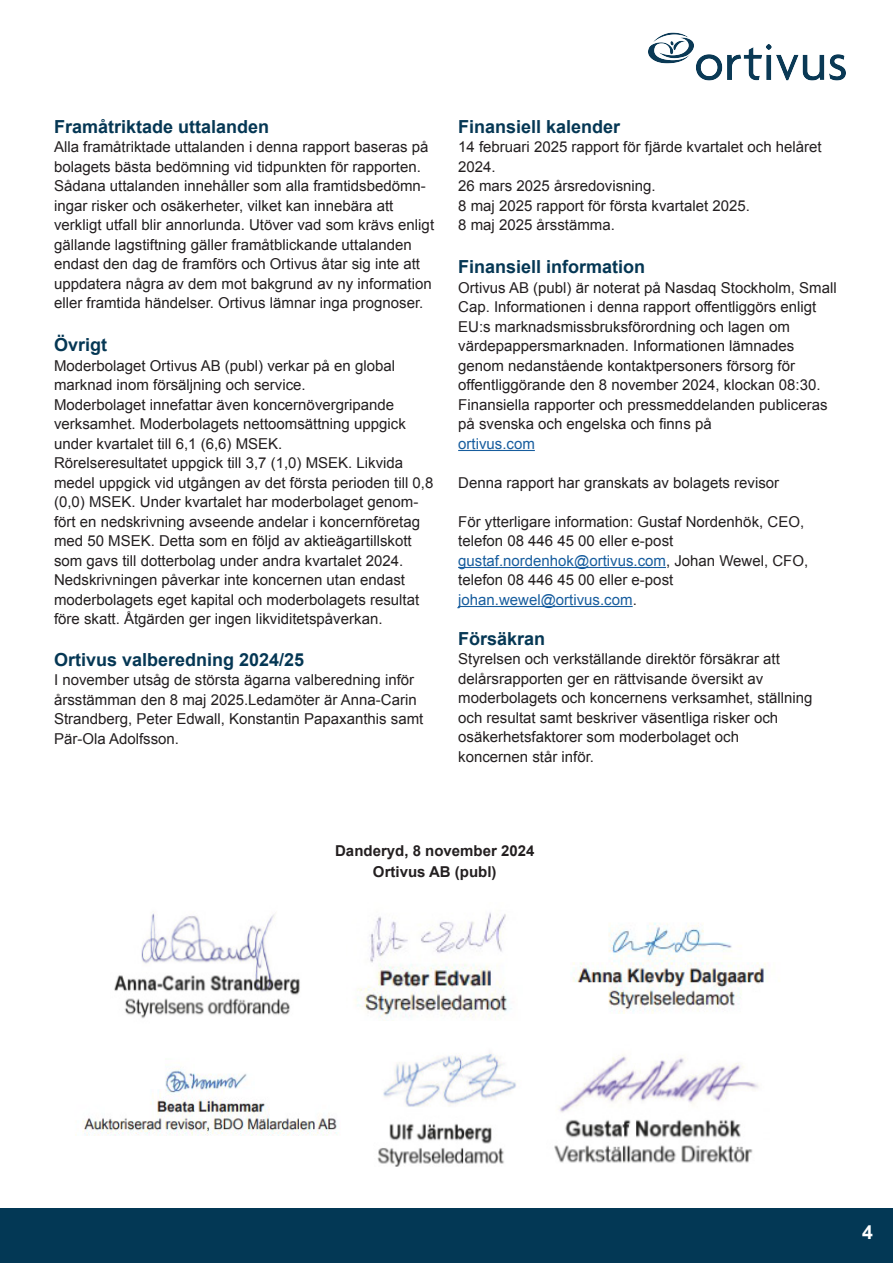
<style>
.page{position:relative;width:893px;height:1263px;background:#fff}
.page>*{position:absolute;margin:0;border:0;box-sizing:border-box;transform-origin:0 0}
.t1{font:700 19.5px "Arial";color:#fff}
.t2{font:700 18px "Arial";color:#053754}
.t3{font:15px/19.5px "Arial";color:#231f20}
.t4{font:700 15px/21px "Arial";color:#231f20;text-align:center}
.t5{font:15px "Arial";color:#175d9e}
.s1{color:#175d9e}
.s2{color:#231f20}
</style>
<div class="page">
<div style="left:0;top:1209px;width:893px;height:54px;background:#033855"></div>
<img style="left:648px;top:32px;width:197px;height:49px">
<hr style="left:458px;top:450px;width:77px;height:1px;background:#175d9e">
<hr style="left:458px;top:567px;width:208px;height:1px;background:#175d9e">
<hr style="left:458px;top:606px;width:175px;height:1px;background:#175d9e">
<img style="left:114px;top:911px;width:186px;height:108px">
<img style="left:354px;top:912px;width:158px;height:109px">
<img style="left:573px;top:922px;width:193px;height:92px">
<img style="left:377px;top:1053px;width:139px;height:114px">
<img style="left:554px;top:1054px;width:205px;height:109px">
<img style="left:75px;top:1068px;width:262px;height:67px">
<p class="t2" style="left:54px;top:114px;width:217px">Framåtriktade uttalanden</p>
<p class="t3" style="left:54px;top:137px;width:382px">Alla framåtriktade uttalanden i denna rapport baseras på bolagets bästa bedömning vid tidpunkten för rapporten.<br>Sådana uttalanden innehåller som alla framtidsbedömn&shy;ingar risker och osäkerheter, vilket kan innebära att verkligt utfall blir annorlunda. Utöver vad som krävs enligt gällande lagstiftning gäller framåtblickande uttalanden endast den dag de framförs och Ortivus åtar sig inte att uppdatera några av dem mot bakgrund av ny information eller framtida händelser. Ortivus lämnar inga prognoser.</p>
<p class="t2" style="left:54px;top:333px;width:55px">Övrigt</p>
<p class="t3" style="left:54px;top:356px;width:381px">Moderbolaget Ortivus AB (publ) verkar på en global marknad inom försäljning och service.<br>Moderbolaget innefattar även koncernövergripande verksamhet. Moderbolagets nettoomsättning uppgick under kvartalet till 6,1 (6,6) MSEK.<br>Rörelseresultatet uppgick till 3,7 (1,0) MSEK. Likvida medel uppgick vid utgången av det första perioden till 0,8 (0,0) MSEK. Under kvartalet har moderbolaget genom&shy;fört en nedskrivning avseende andelar i koncernföretag med 50 MSEK. Detta som en följd av aktieägartillskott som gavs till dotterbolag under andra kvartalet 2024.<br>Nedskrivningen påverkar inte koncernen utan endast moderbolagets eget kapital och moderbolagets resultat före skatt. Åtgärden ger ingen likviditetspåverkan.</p>
<p class="t2" style="left:54px;top:647px;width:252px">Ortivus valberedning 2024/25</p>
<p class="t3" style="left:54px;top:670px;width:371px">I november utsåg de största ägarna valberedning inför årsstämman den 8 maj 2025.Ledamöter är Anna-Carin Strandberg, Peter Edwall, Konstantin Papaxanthis samt Pär-Ola Adolfsson.</p>
<p class="t2" style="left:458px;top:114px;width:164px">Finansiell kalender</p>
<p class="t3" style="left:458px;top:137px;width:365px">14 februari 2025 rapport för fjärde kvartalet och helåret<br>2024.</p>
<p class="t3" style="left:458px;top:176px;width:199px">26 mars 2025 årsredovisning.</p>
<p class="t3" style="left:458px;top:196px;width:293px">8 maj 2025 rapport för första kvartalet 2025.</p>
<p class="t3" style="left:458px;top:215px;width:158px">8 maj 2025 årsstämma.</p>
<p class="t2" style="left:458px;top:255px;width:189px">Finansiell information</p>
<p class="t3" style="left:458px;top:278px;width:380px">Ortivus AB (publ) är noterat på Nasdaq Stockholm, Small Cap. Informationen i denna rapport offentliggörs enligt EU:s marknadsmissbruksförordning och lagen om värdepappersmarknaden. Informationen lämnades genom nedanstående kontaktpersoners försorg för offentliggörande den 8 november 2024, klockan 08:30.<br>Finansiella rapporter och pressmeddelanden publiceras på svenska och engelska och finns på<br><span class="s1">ortivus.com</span></p>
<p class="t3" style="left:458px;top:473px;width:322px">Denna rapport har granskats av bolagets revisor</p>
<p class="t3" style="left:458px;top:512px;width:347px">För ytterligare information: Gustaf Nordenhök, CEO, telefon 08 446 45 00 eller e-post</p>
<p class="t3" style="left:458px;top:551px;width:352px"><span class="s1">gustaf.nordenhok@ortivus.com</span>, Johan Wewel, CFO, telefon 08 446 45 00 eller e-post</p>
<p class="t5" style="left:458px;top:590px;width:180px">johan.wewel@ortivus.com<span class="s2">.</span></p>
<p class="t2" style="left:458px;top:626px;width:89px">Försäkran</p>
<p class="t3" style="left:458px;top:649px;width:323px">Styrelsen och verkställande direktör försäkrar att delårsrapporten ger en rättvisande översikt av</p>
<p class="t3" style="left:458px;top:688px;width:356px">moderbolagets och koncernens verksamhet, ställning och resultat samt beskriver väsentliga risker och</p>
<p class="t3" style="left:458px;top:727px;width:282px">osäkerhetsfaktorer som moderbolaget och koncernen står inför.</p>
<p class="t4" style="left:335px;top:841px;width:201px">Danderyd, 8 november 2024<br>Ortivus AB (publ)</p>
<p class="t1" style="left:862px;top:1219px;width:12px">4</p>
</div>
